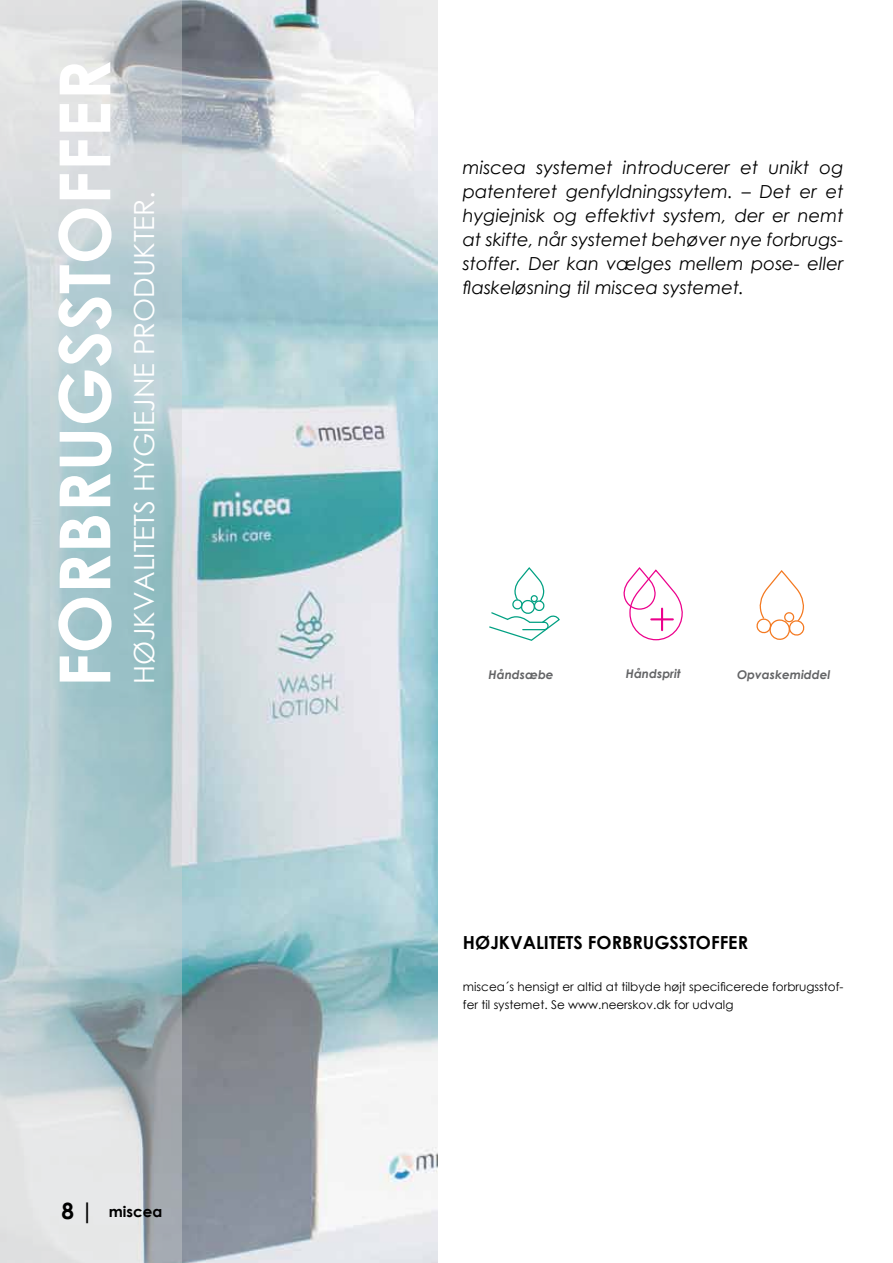
<style>
.page{position:relative;width:893px;height:1263px;background:#fff}
.page>*{position:absolute;margin:0;border:0;box-sizing:border-box;transform-origin:0 0}
.t1{font:700 70.5px "Century Gothic";color:#fff}
.t2{font:27.75px "Century Gothic";color:#fff}
.t3{font:italic 18px/24px "Century Gothic";color:#000;text-align:justify}
.t4{font:700 18px "Century Gothic";color:#000}
.t5{font:700 15px "Century Gothic";color:#000}
.t6{font:12px/18px "Century Gothic";color:#000}
.t7{font:italic 700 12px "Century Gothic";color:#636466}
.s1{font-size:22.5px}
</style>
<div class="page">
<img style="left:182px;top:0;width:256px;height:1263px">
<svg style="left:0;top:0;width:182px;height:1263px;background:#baccd1"></svg>
<svg style="left:489px;top:568px;width:71px;height:73px"></svg>
<svg style="left:756px;top:571px;width:49px;height:69px"></svg>
<svg style="left:623px;top:568px;width:60px;height:72px"></svg>
<hr style="left:661px;top:609px;width:2px;height:21px;background:#ec008c">
<hr style="left:651px;top:618px;width:22px;height:2px;background:#ec008c">
<h1 class="t1" style="left:31px;top:687px;width:629px;rotate:-90deg">FORBRUGSSTOFFER</h1>
<h2 class="t2" style="left:125px;top:684px;width:494px;rotate:-90deg">Højkvalitets hygiejne produ kter.</h2>
<p class="t5" style="left:62px;top:1200px;width:102px"><span class="s1">8 |</span> miscea</p>
<p class="t3" style="left:463px;top:155px;width:382px">miscea systemet introducerer et unikt og patenteret genfyldningssytem. – Det er et hygiejnisk og effektivt system, der er nemt at skifte, når systemet behøver nye forbrugs&shy;stoffer. Der kan vælges mellem pose- eller flaskeløsning til miscea systemet.</p>
<p class="t7" style="left:489px;top:665px;width:67px">Håndsæbe</p>
<p class="t7" style="left:626px;top:665px;width:56px">Håndsprit</p>
<p class="t7" style="left:737px;top:665px;width:95px">Opvaskemiddel</p>
<p class="t4" style="left:463px;top:929px;width:13px">HØJ</p>
<p class="t4" style="left:499px;top:929px;width:251px">KVALITETS FORBRUGSSTOFFER</p>
<p class="t6" style="left:463px;top:977px;width:382px">miscea´s hensigt er altid at tilbyde højt specificerede forbrugsstof&shy;fer til systemet. Se www.neerskov.dk for udvalg</p>
</div>
